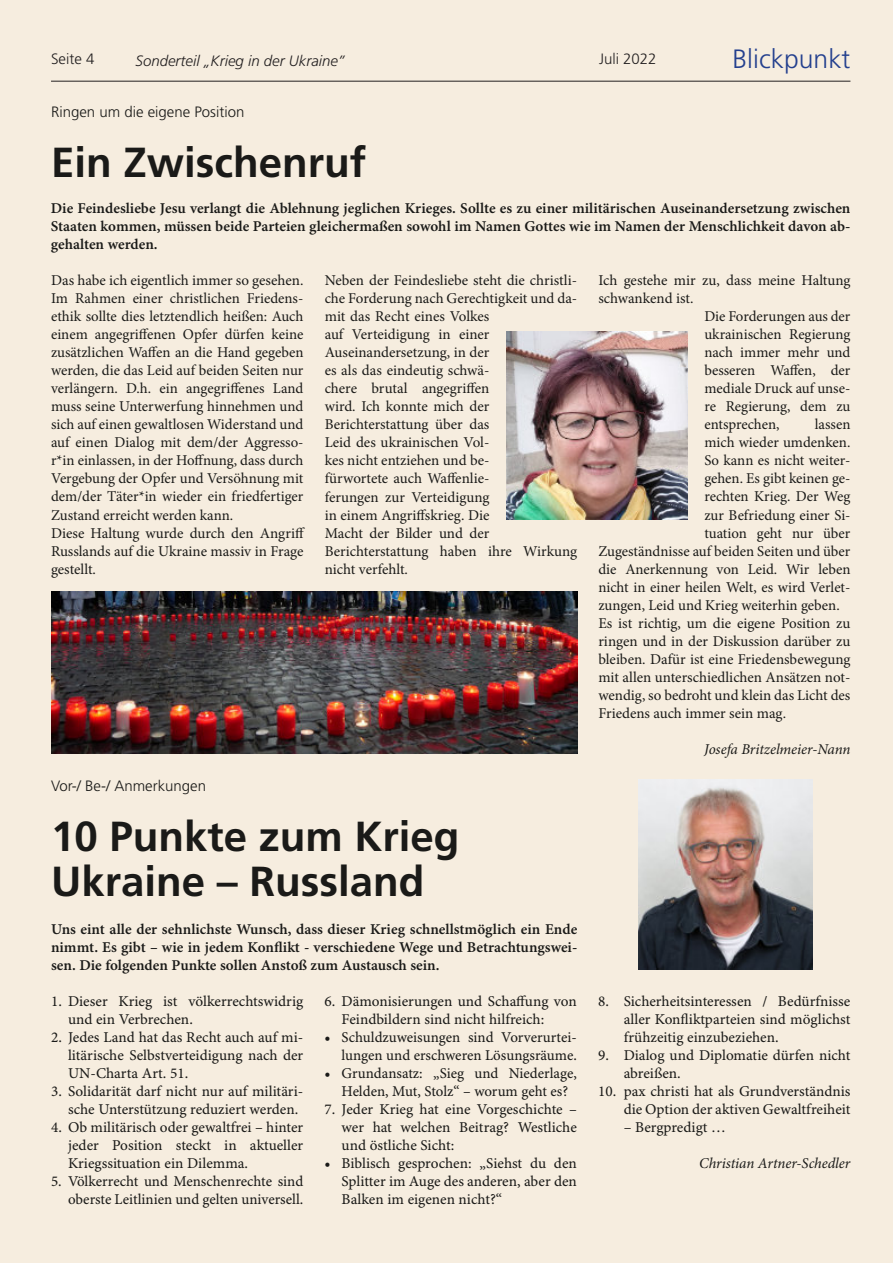
<style>
.page{position:relative;width:893px;height:1263px;background:#f6eddf}
.page>*{position:absolute;margin:0;border:0;box-sizing:border-box;transform-origin:0 0}
.t1{font:700 42px/45px "Frutiger LT Std";color:#1a1a18}
.t2{font:300 26.55px "Frutiger LT Std";color:#24408e}
.t3{font:15px/18px "Minion Pro";color:#1a1a18}
.t4{font:15px/18px "Minion Pro Capt";color:#1a1a18;text-align:justify}
.t5{font:15px/18px "Minion Pro Semibold Capt";color:#1a1a18;text-align:justify}
.t6{font:italic 15px "Minion Pro";letter-spacing:-.005em;color:#1a1a18}
.t7{font:300 15px "Frutiger LT Std";color:#1a1a18}
.t8{font:italic 300 15px "Frutiger LT Std";color:#221f20}
.t9{font:300 15px "Frutiger LT Std";color:#221f20}
</style>
<div class="page">
<hr style="left:51px;top:81px;width:799px;height:1px;background:#221f20">
<img style="left:638px;top:779px;width:174px;height:190px">
<img style="left:506px;top:331px;width:181px;height:188px">
<img style="left:51px;top:591px;width:526px;height:162px">
<p class="t9" style="left:51px;top:52px;width:45px">Seite 4</p>
<p class="t8" style="left:136px;top:55px;width:211px">Sonderteil „Krieg in der Ukraine”</p>
<p class="t9" style="left:599px;top:52px;width:59px">Juli 2022</p>
<p class="t7" style="left:51px;top:105px;width:195px">Ringen um die eigene Position</p>
<h1 class="t1" style="left:51px;top:144px;width:317px">Ein Zwischenruf</h1>
<h2 class="t2" style="left:733px;top:48px;width:119px">Blickpunkt</h2>
<p class="t5" style="left:51px;top:201px;width:801px">Die Feindesliebe Jesu verlangt die Ablehnung jeglichen Krieges. Sollte es zu einer militärischen Auseinandersetzung zwischen Staaten kommen, müssen beide Parteien gleichermaßen sowohl im Namen Gottes wie im Namen der Menschlichkeit davon ab&shy;gehalten werden.</p>
<p class="t3" style="left:51px;top:273px;width:255px">Das habe ich eigentlich immer so gesehen.<br>Im Rahmen einer christlichen Friedens‐ ethik sollte dies letztendlich heißen: Auch einem angegriffenen Opfer dürfen keine zusätzlichen Waffen an die Hand gegeben werden, die das Leid auf beiden Seiten nur verlängern. D.h. ein angegriffenes Land muss seine Unterwerfung hinnehmen und sich auf einen gewaltlosen Widerstand und auf einen Dialog mit dem/der Aggresso‐ r*in einlassen, in der Hoffnung, dass durch Vergebung der Opfer und Versöhnung mit dem/der Täter*in wieder ein friedfertiger Zustand erreicht werden kann.<br>Diese Haltung wurde durch den Angriff Russlands auf die Ukraine massiv in Frage gestellt.</p>
<p class="t3" style="left:325px;top:273px;width:254px">Neben der Feindesliebe steht die christli‐ che Forderung nach Gerechtigkeit und da‐ mit das Recht eines Volkes<br>auf Verteidigung in einer<br>Auseinandersetzung, in der<br>es als das eindeutig schwä‐<br>chere brutal angegriffen<br>wird. Ich konnte mich der<br>Berichterstattung über das<br>Leid des ukrainischen Vol‐<br>kes nicht entziehen und be‐<br>fürwortete auch Waffenlie‐<br>ferungen zur Verteidigung<br>in einem Angriffskrieg. Die<br>Macht der Bilder und der<br>Berichterstattung haben ihre Wirkung nicht verfehlt.</p>
<p class="t3" style="left:598px;top:273px;width:254px">Ich gestehe mir zu, dass meine Haltung</p>
<p class="t3" style="left:598px;top:291px;width:97px">schwankend ist.</p>
<p class="t3" style="left:704px;top:309px;width:148px">Die Forderungen aus der</p>
<p class="t3" style="left:704px;top:327px;width:148px">ukrainischen Regierung</p>
<p class="t3" style="left:704px;top:345px;width:148px">nach immer mehr und</p>
<p class="t3" style="left:704px;top:363px;width:148px">besseren Waffen, der</p>
<p class="t3" style="left:704px;top:381px;width:148px">mediale Druck auf unse‐</p>
<p class="t3" style="left:704px;top:399px;width:148px">re Regierung, dem zu</p>
<p class="t3" style="left:704px;top:417px;width:77px">entsprechen,</p>
<p class="t3" style="left:815px;top:417px;width:37px">lassen</p>
<p class="t3" style="left:704px;top:435px;width:148px">mich wieder umdenken.</p>
<p class="t3" style="left:704px;top:453px;width:148px">So kann es nicht weiter‐</p>
<p class="t3" style="left:704px;top:471px;width:148px">gehen. Es gibt keinen ge‐</p>
<p class="t3" style="left:704px;top:489px;width:148px">rechten Krieg. Der Weg</p>
<p class="t3" style="left:704px;top:507px;width:148px">zur Befriedung einer Si‐</p>
<p class="t3" style="left:704px;top:525px;width:148px">tuation geht nur über</p>
<p class="t3" style="left:598px;top:543px;width:254px">Zugeständnisse auf beiden Seiten und über</p>
<p class="t3" style="left:598px;top:561px;width:254px">die Anerkennung von Leid. Wir leben</p>
<p class="t3" style="left:598px;top:579px;width:254px">nicht in einer heilen Welt, es wird Verlet‐</p>
<p class="t3" style="left:598px;top:597px;width:243px">zungen, Leid und Krieg weiterhin geben.</p>
<p class="t3" style="left:598px;top:615px;width:254px">Es ist richtig, um die eigene Position zu</p>
<p class="t3" style="left:598px;top:633px;width:254px">ringen und in der Diskussion darüber zu</p>
<p class="t3" style="left:598px;top:651px;width:254px">bleiben. Dafür ist eine Friedensbewegung</p>
<p class="t3" style="left:598px;top:669px;width:254px">mit allen unterschiedlichen Ansätzen not‐</p>
<p class="t3" style="left:598px;top:687px;width:254px">wendig, so bedroht und klein das Licht des</p>
<p class="t3" style="left:598px;top:705px;width:189px">Friedens auch immer sein mag.</p>
<p class="t6" style="left:704px;top:743px;width:148px">Josefa Britzelmeier-Nann</p>
<p class="t7" style="left:51px;top:780px;width:157px">Vor-/ Be-/ Anmerkungen</p>
<h1 class="t1" style="left:51px;top:818px;width:410px">10 Punkte zum Krieg<br>Ukraine – Russland</h1>
<p class="t5" style="left:51px;top:921px;width:528px">Uns eint alle der sehnlichste Wunsch, dass dieser Krieg schnellstmöglich ein Ende nimmt. Es gibt – wie in jedem Konflikt - verschiedene Wege und Betrachtungswei&shy;sen. Die folgenden Punkte sollen Anstoß zum Austausch sein.</p>
<p class="t4" style="left:68px;top:993px;width:237px;text-indent:-17px">1. Dieser Krieg ist völkerrechtswidrig und ein Verbrechen.</p>
<p class="t4" style="left:68px;top:1029px;width:237px;text-indent:-17px">2. Jedes Land hat das Recht auch auf mi&shy;litärische Selbstverteidigung nach der UN-Charta Art. 51.</p>
<p class="t4" style="left:68px;top:1083px;width:237px;text-indent:-17px">3. Solidarität darf nicht nur auf militäri&shy;sche Unterstützung reduziert werden.</p>
<p class="t4" style="left:68px;top:1119px;width:237px;text-indent:-17px">4. Ob militärisch oder gewaltfrei – hinter jeder Position steckt in aktueller Kriegssituation ein Dilemma.</p>
<p class="t4" style="left:51px;top:1173px;width:254px;text-align:right">5. Völkerrecht und Menschenrechte sind oberste Leitlinien und gelten universell.</p>
<p class="t4" style="left:342px;top:993px;width:237px;text-indent:-17px">6. Dämonisierungen und Schaffung von<br>Feindbildern sind nicht hilfreich:</p>
<p class="t4" style="left:325px;top:1029px;width:254px;text-align:right">• Schuldzuweisungen sind Vorverurtei&shy;lungen und erschweren Lösungsräume.</p>
<p class="t4" style="left:325px;top:1065px;width:254px;text-align:center">• Grundansatz: „Sieg und Niederlage,<br>Helden, Mut, Stolz“ – worum geht es?</p>
<p class="t4" style="left:342px;top:1101px;width:237px;text-indent:-17px">7. Jeder Krieg hat eine Vorgeschichte – wer hat welchen Beitrag? Westliche und östliche Sicht:</p>
<p class="t4" style="left:342px;top:1155px;width:237px;text-indent:-17px">• Biblisch gesprochen: „Siehst du den Splitter im Auge des anderen, aber den Balken im eigenen nicht?“</p>
<p class="t4" style="left:624px;top:993px;width:228px;text-indent:-26px">8. Sicherheitsinteressen / Bedürfnisse aller Konfliktparteien sind möglichst frühzeitig einzubeziehen.</p>
<p class="t4" style="left:624px;top:1047px;width:228px;text-indent:-26px">9. Dialog und Diplomatie dürfen nicht abreißen.</p>
<p class="t4" style="left:598px;top:1083px;width:254px;text-align:right">10. pax christi hat als Grundverständnis die Option der aktiven Gewaltfreiheit</p>
<p class="t4" style="left:624px;top:1119px;width:104px">– Bergpredigt …</p>
<p class="t6" style="left:699px;top:1157px;width:153px">Christian Artner-Schedler</p>
</div>
